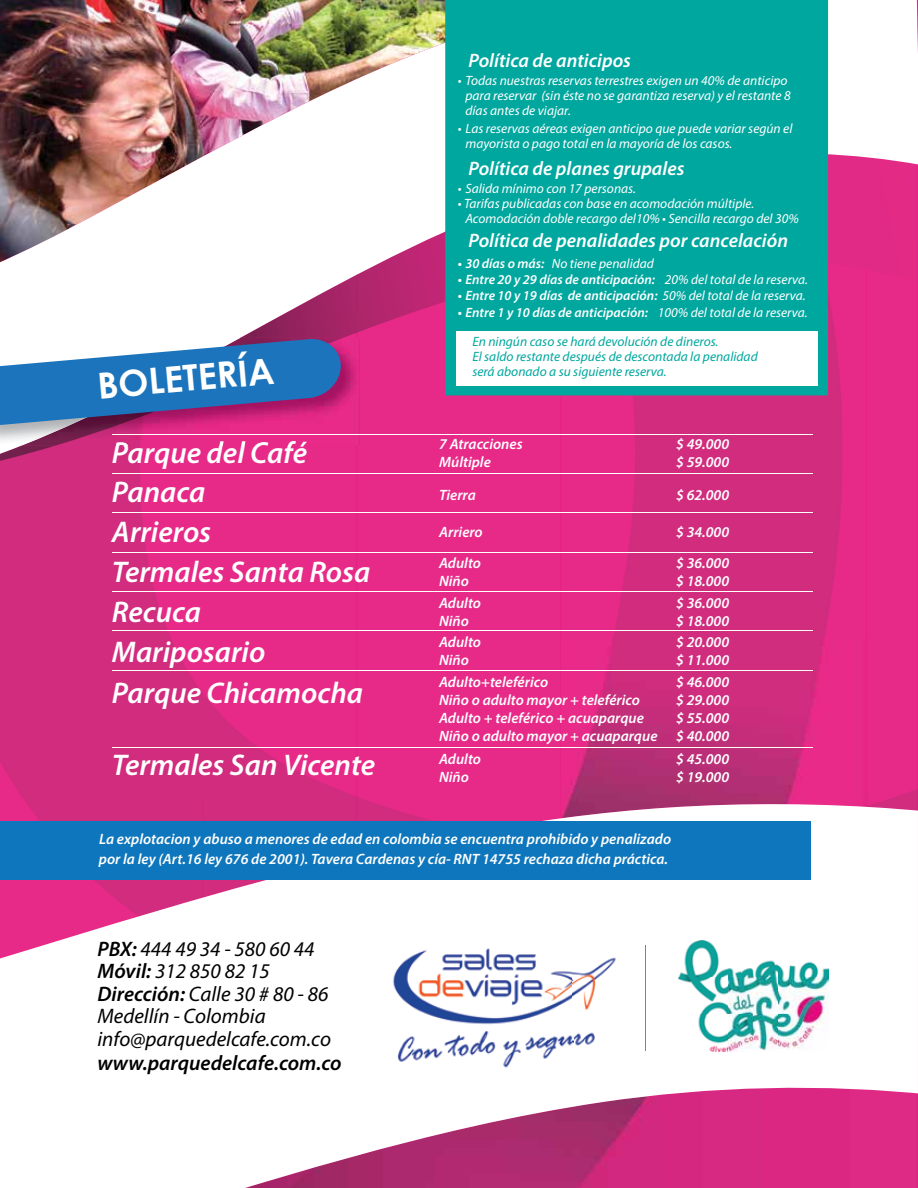
<style>
.page{position:relative;width:918px;height:1188px;background:#fff}
.page>*{position:absolute;margin:0;border:0;box-sizing:border-box;transform-origin:0 0}
.t1{font:700 36px "Century Gothic";color:#fff}
.t2{font:italic 600 30px/39.8px "Myriad Pro";color:#fff}
.t3{font:italic 21px/22.5px "Myriad Pro";color:#000}
.t4{font:italic 600 21px "Myriad Pro";color:#000}
.t5{font:italic 600 19.5px "Myriad Pro";color:#fff}
.t6{font:italic 600 15px/18px "Myriad Pro";color:#fff;text-align:right}
.t7{font:italic 13.5px/15px "Myriad Pro";color:#fff}
.t8{font:italic 600 13.5px "Myriad Pro";color:#fff}
.t9{font:italic 13.5px/15px "Myriad Pro";color:#00a79e}
.s1{font-weight:600}
.s2{font-weight:400}
</style>
<div class="page">
<img style="left:561px;top:484px;width:306px;height:314px">
<div style="left:357px;top:484px;width:204px;height:314px;background:#e72a88"></div>
<div style="left:867px;top:484px;width:51px;height:314px;background:#e72a88"></div>
<img style="left:0;top:484px;width:357px;height:314px">
<img style="left:0;top:0;width:918px;height:484px">
<svg style="left:0;top:798px;width:918px;height:390px"></svg>
<img style="left:343px;top:338px;width:17px;height:107px">
<img style="left:240px;top:338px;width:103px;height:107px">
<img style="left:0;top:431px;width:240px;height:14px">
<img style="left:113px;top:441px;width:194px;height:4px">
<svg style="left:0;top:338px;width:341px;height:93px"></svg>
<hr style="left:112px;top:552px;width:700px;height:1px;background:#fff">
<hr style="left:112px;top:512px;width:700px;height:1px;background:#fff">
<hr style="left:112px;top:473px;width:700px;height:1px;background:#fff">
<hr style="left:112px;top:434px;width:700px;height:1px;background:#fff">
<hr style="left:112px;top:591px;width:700px;height:1px;background:#fff">
<hr style="left:112px;top:631px;width:700px;height:1px;background:#fff">
<hr style="left:112px;top:670px;width:700px;height:1px;background:#fff">
<hr style="left:112px;top:748px;width:700px;height:1px;background:#fff">
<div style="left:445px;top:0;width:383px;height:395px;background:#00a79e"></div>
<div style="left:456px;top:332px;width:362px;height:54px;background:#fff"></div>
<div style="left:0;top:821px;width:811px;height:59px;background:#0e76bc"></div>
<img style="left:679px;top:941px;width:149px;height:110px">
<img style="left:386px;top:941px;width:234px;height:135px">
<hr style="left:645px;top:946px;width:1px;height:105px;background:#808285">
<h3 class="t5" style="left:469px;top:48px;width:164px">Política de anticipos</h3>
<h1 class="t1" style="left:96px;top:363px;width:179px;rotate:-5deg">BOLETERÍA</h1>
<p class="t7" style="left:465px;top:72px;width:327px;text-indent:-8px">• Todas nuestras reservas terrestres exigen un 40% de anticipo para reservar (sin éste no se garantiza reserva) y el restante 8 días antes de viajar.</p>
<p class="t7" style="left:465px;top:120px;width:329px;text-indent:-8px">• Las reservas aéreas exigen anticipo que puede variar según el mayorista o pago total en la mayoría de los casos.</p>
<p class="t7" style="left:458px;top:180px;width:180px">• Salida mínimo con 17 personas.</p>
<p class="t7" style="left:465px;top:195px;width:335px;text-indent:-8px">• Tarifas publicadas con base en acomodación múltiple.<br>Acomodación doble recargo del10% • Sencilla recargo del 30%</p>
<p class="t7" style="left:458px;top:256px;width:198px"><span class="s1">• 30 días o más:</span> No tiene penalidad</p>
<p class="t8" style="left:458px;top:271px;width:352px">• Entre 20 y 29 días de anticipación: <span class="s2">20% del total de la reserva.</span></p>
<p class="t8" style="left:458px;top:287px;width:349px">• Entre 10 y 19 días de anticipación: <span class="s2">50% del total de la reserva.</span></p>
<p class="t8" style="left:458px;top:303px;width:351px">• Entre 1 y 10 días de anticipación: <span class="s2">100% del total de la reserva.</span></p>
<p class="t9" style="left:472px;top:334px;width:287px">En ningún caso se hará devolución de dineros.<br>El saldo restante después de descontada la penalidad será abonado a su siguiente reserva.</p>
<h3 class="t5" style="left:469px;top:156px;width:217px">Política de planes grupales</h3>
<h3 class="t5" style="left:469px;top:228px;width:321px">Política de penalidades por cancelación</h3>
<h2 class="t2" style="left:112px;top:432px;width:260px">Parque del Café<br>Panaca<br>Arrieros<br>Termales Santa Rosa<br>Recuca<br>Mariposario</h2>
<p class="t6" style="left:439px;top:435px;width:85px">7 Atracciones</p>
<p class="t6" style="left:676px;top:435px;width:55px">$ 49.000</p>
<p class="t6" style="left:439px;top:453px;width:53px">Múltiple</p>
<p class="t6" style="left:676px;top:453px;width:55px">$ 59.000</p>
<p class="t6" style="left:439px;top:485px;width:38px">Tierra</p>
<p class="t6" style="left:676px;top:485px;width:55px">$ 62.000</p>
<p class="t6" style="left:439px;top:522px;width:45px">Arriero</p>
<p class="t6" style="left:676px;top:522px;width:55px">$ 34.000</p>
<p class="t6" style="left:439px;top:554px;width:43px">Adulto</p>
<p class="t6" style="left:676px;top:554px;width:55px">$ 36.000</p>
<p class="t6" style="left:439px;top:572px;width:31px">Niño</p>
<p class="t6" style="left:676px;top:572px;width:55px">$ 18.000</p>
<p class="t6" style="left:439px;top:593px;width:43px">Adulto</p>
<p class="t6" style="left:676px;top:593px;width:55px">$ 36.000</p>
<p class="t6" style="left:439px;top:611px;width:31px">Niño</p>
<p class="t6" style="left:676px;top:611px;width:55px">$ 18.000</p>
<p class="t6" style="left:439px;top:633px;width:43px">Adulto</p>
<p class="t6" style="left:676px;top:633px;width:55px">$ 20.000</p>
<p class="t6" style="left:439px;top:651px;width:31px">Niño</p>
<p class="t6" style="left:676px;top:651px;width:55px">$ 11.000</p>
<h2 class="t2" style="left:112px;top:672px;width:253px">Parque Chicamocha</h2>
<p class="t6" style="left:439px;top:672px;width:111px">Adulto+teleférico</p>
<p class="t6" style="left:676px;top:672px;width:55px">$ 46.000</p>
<p class="t6" style="left:439px;top:690px;width:202px">Niño o adulto mayor + teleférico</p>
<p class="t6" style="left:676px;top:690px;width:55px">$ 29.000</p>
<p class="t6" style="left:439px;top:708px;width:206px">Adulto + teleférico + acuaparque</p>
<p class="t6" style="left:439px;top:708px;width:292px">$ 55.000<br>Niño o adulto mayor + acuaparque $ 40.000</p>
<h2 class="t2" style="left:112px;top:744px;width:265px">Termales San Vicente</h2>
<p class="t6" style="left:439px;top:750px;width:43px">Adulto</p>
<p class="t6" style="left:676px;top:750px;width:55px">$ 45.000</p>
<p class="t6" style="left:439px;top:768px;width:31px">Niño</p>
<p class="t6" style="left:676px;top:768px;width:55px">$ 19.000</p>
<p class="t6" style="left:99px;top:829px;width:574px;line-height:19.5px;text-align:left">La explotacion y abuso a menores de edad en colombia se encuentra prohibido y penalizado por la ley (Art.16 ley 676 de 2001). Tavera Cardenas y cía- RNT 14755 rechaza dicha práctica.</p>
<h3 class="t3" style="left:98px;top:937px;width:235px"><span class="s1">PBX:</span> 444 49 34 - 580 60 44<br><span class="s1">Móvil:</span> 312 850 82 15<br><span class="s1">Dirección:</span> Calle 30 # 80 - 86<br>Medellín - Colombia info@parquedelcafe.com.co</h3>
<h3 class="t4" style="left:98px;top:1049px;width:246px">www.parquedelcafe.com.co</h3>
</div>
